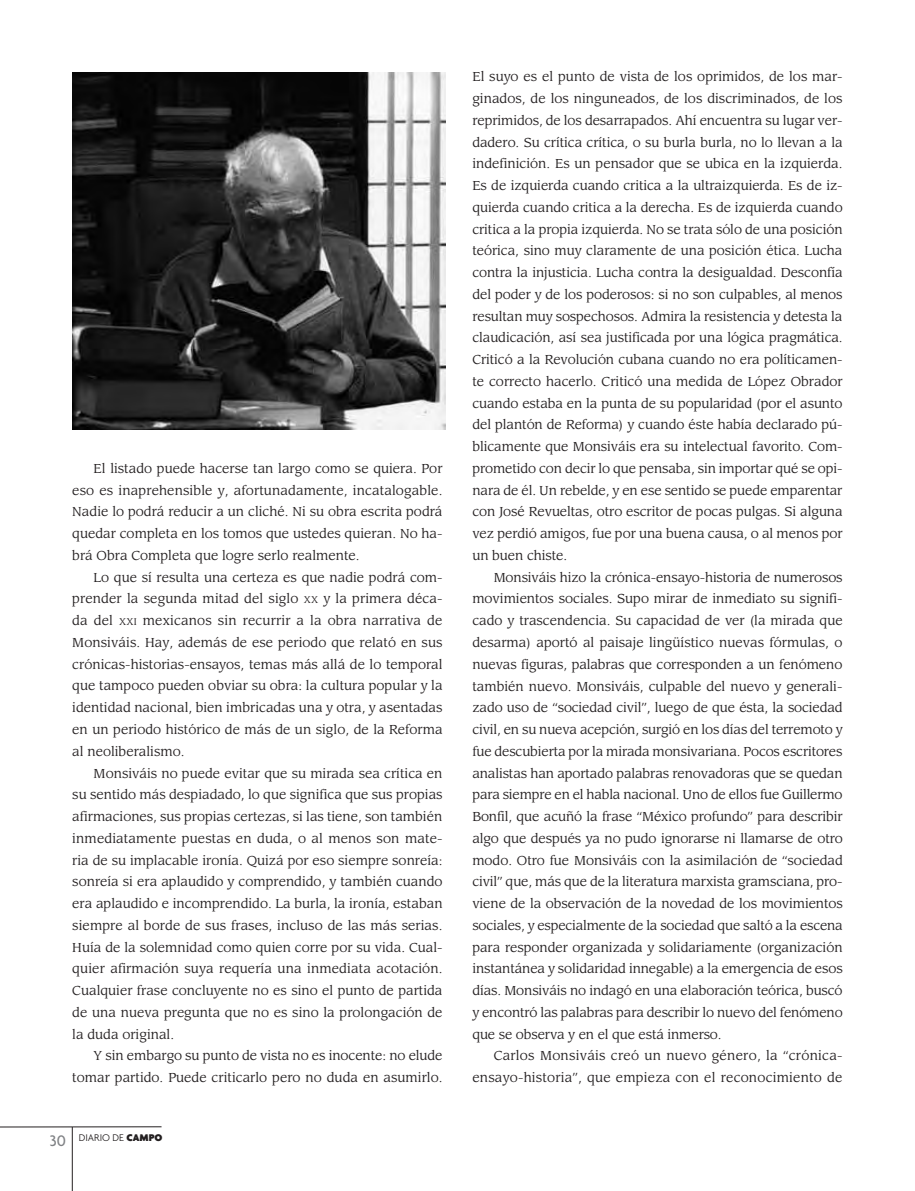
<style>
.page{position:relative;width:915px;height:1191px;background:#fff}
.page>*{position:absolute;margin:0;border:0;box-sizing:border-box;transform-origin:0 0}
.t1{font:500 16.5px "Agenda";color:#808285}
.t2{font:12.75px "Leawood";letter-spacing:-.005em;color:#231f20}
.t3{font:12.75px "Leawood";letter-spacing:.015em;color:#231f20}
.t4{font:12.75px "Leawood";letter-spacing:.02em;color:#231f20}
.t5{font:300 10.5px "Agenda";color:#231f20}
.s1{font-size:9.6px}
.s2{font-weight:900}
</style>
<div class="page">
<hr style="left:0;top:1126px;width:161px;height:1px;background:#231f20">
<hr style="left:72px;top:1127px;width:1px;height:64px;background:#231f20">
<img style="left:72px;top:72px;width:373px;height:357px">
<p class="t2" style="left:94px;top:461px;width:350px">El listado puede hacerse tan largo como se quiera. Por</p>
<p class="t2" style="left:72px;top:482px;width:371px">eso es inaprehensible y, afortunadamente, incatalogable.</p>
<p class="t2" style="left:72px;top:504px;width:371px">Nadie lo podrá reducir a un cliché. Ni su obra escrita podrá</p>
<p class="t2" style="left:72px;top:526px;width:371px">quedar completa en los tomos que ustedes quieran. No ha-</p>
<p class="t2" style="left:72px;top:548px;width:289px">brá Obra Completa que logre serlo realmente.</p>
<p class="t2" style="left:94px;top:569px;width:350px">Lo que sí resulta una certeza es que nadie podrá com-</p>
<p class="t2" style="left:72px;top:591px;width:371px">prender la segunda mitad del siglo <span class="s1">XX</span> y la primera déca-</p>
<p class="t2" style="left:72px;top:613px;width:371px">da del <span class="s1">XXI</span> mexicanos sin recurrir a la obra narrativa de</p>
<p class="t2" style="left:72px;top:635px;width:371px">Monsiváis. Hay, además de ese periodo que relató en sus</p>
<p class="t2" style="left:72px;top:656px;width:371px">crónicas-historias-ensayos, temas más allá de lo temporal</p>
<p class="t2" style="left:72px;top:678px;width:371px">que tampoco pueden obviar su obra: la cultura popular y la</p>
<p class="t2" style="left:72px;top:700px;width:371px">identidad nacional, bien imbricadas una y otra, y asentadas</p>
<p class="t2" style="left:72px;top:722px;width:371px">en un periodo histórico de más de un siglo, de la Reforma</p>
<p class="t2" style="left:72px;top:743px;width:114px">al neoliberalismo.</p>
<p class="t2" style="left:94px;top:765px;width:350px">Monsiváis no puede evitar que su mirada sea crítica en</p>
<p class="t2" style="left:72px;top:787px;width:371px">su sentido más despiadado, lo que significa que sus propias</p>
<p class="t2" style="left:72px;top:809px;width:371px">afirmaciones, sus propias certezas, si las tiene, son también</p>
<p class="t2" style="left:72px;top:830px;width:371px">inmediatamente puestas en duda, o al menos son mate-</p>
<p class="t2" style="left:72px;top:852px;width:371px">ria de su implacable ironía. Quizá por eso siempre sonreía:</p>
<p class="t2" style="left:72px;top:874px;width:371px">sonreía si era aplaudido y comprendido, y también cuando</p>
<p class="t2" style="left:72px;top:896px;width:371px">era aplaudido e incomprendido. La burla, la ironía, estaban</p>
<p class="t2" style="left:72px;top:917px;width:371px">siempre al borde de sus frases, incluso de las más serias.</p>
<p class="t2" style="left:72px;top:939px;width:371px">Huía de la solemnidad como quien corre por su vida. Cual-</p>
<p class="t2" style="left:72px;top:961px;width:371px">quier afirmación suya requería una inmediata acotación.</p>
<p class="t2" style="left:72px;top:983px;width:371px">Cualquier frase concluyente no es sino el punto de partida</p>
<p class="t2" style="left:72px;top:1004px;width:371px">de una nueva pregunta que no es sino la prolongación de</p>
<p class="t2" style="left:72px;top:1026px;width:103px">la duda original.</p>
<p class="t2" style="left:94px;top:1048px;width:350px">Y sin embargo su punto de vista no es inocente: no elude</p>
<p class="t2" style="left:72px;top:1070px;width:371px">tomar partido. Puede criticarlo pero no duda en asumirlo.</p>
<p class="t1" style="left:50px;top:1130px;width:18px">30</p>
<p class="t5" style="left:79px;top:1132px;width:85px">DIARIO DE <span class="s2">CAMPO</span></p>
<p class="t2" style="left:472px;top:69px;width:371px">El suyo es el punto de vista de los oprimidos, de los mar-</p>
<p class="t2" style="left:472px;top:91px;width:371px">ginados, de los ninguneados, de los discriminados, de los</p>
<p class="t2" style="left:472px;top:113px;width:371px">reprimidos, de los desarrapados. Ahí encuentra su lugar ver-</p>
<p class="t2" style="left:472px;top:134px;width:371px">dadero. Su crítica crítica, o su burla burla, no lo llevan a la</p>
<p class="t2" style="left:472px;top:156px;width:371px">indefinición. Es un pensador que se ubica en la izquierda.</p>
<p class="t2" style="left:472px;top:178px;width:371px">Es de izquierda cuando critica a la ultraizquierda. Es de iz-</p>
<p class="t2" style="left:472px;top:200px;width:371px">quierda cuando critica a la derecha. Es de izquierda cuando</p>
<p class="t2" style="left:472px;top:221px;width:371px">critica a la propia izquierda. No se trata sólo de una posición</p>
<p class="t2" style="left:472px;top:243px;width:371px">teórica, sino muy claramente de una posición ética. Lucha</p>
<p class="t2" style="left:472px;top:265px;width:371px">contra la injusticia. Lucha contra la desigualdad. Desconfía</p>
<p class="t2" style="left:472px;top:287px;width:371px">del poder y de los poderosos: si no son culpables, al menos</p>
<p class="t2" style="left:472px;top:308px;width:371px">resultan muy sospechosos. Admira la resistencia y detesta la</p>
<p class="t2" style="left:472px;top:330px;width:371px">claudicación, así sea justificada por una lógica pragmática.</p>
<p class="t2" style="left:472px;top:352px;width:371px">Criticó a la Revolución cubana cuando no era políticamen-</p>
<p class="t2" style="left:472px;top:374px;width:372px">te correcto hacerlo. Criticó una medida de López Obrador</p>
<p class="t2" style="left:472px;top:395px;width:371px">cuando estaba en la punta de su popularidad (por el asunto</p>
<p class="t2" style="left:472px;top:417px;width:371px">del plantón de Reforma) y cuando éste había declarado pú-</p>
<p class="t2" style="left:472px;top:439px;width:371px">blicamente que Monsiváis era su intelectual favorito. Com-</p>
<p class="t2" style="left:472px;top:461px;width:371px">prometido con decir lo que pensaba, sin importar qué se opi-</p>
<p class="t2" style="left:472px;top:482px;width:371px">nara de él. Un rebelde, y en ese sentido se puede emparentar</p>
<p class="t2" style="left:472px;top:504px;width:372px">con José Revueltas, otro escritor de pocas pulgas. Si alguna</p>
<p class="t2" style="left:472px;top:526px;width:371px">vez perdió amigos, fue por una buena causa, o al menos por</p>
<p class="t2" style="left:472px;top:548px;width:96px">un buen chiste.</p>
<p class="t2" style="left:493px;top:569px;width:350px">Monsiváis hizo la crónica-ensayo-historia de numerosos</p>
<p class="t2" style="left:472px;top:591px;width:371px">movimientos sociales. Supo mirar de inmediato su signifi-</p>
<p class="t2" style="left:472px;top:613px;width:372px">cado y trascendencia. Su capacidad de ver (la mirada que</p>
<p class="t2" style="left:472px;top:635px;width:371px">desarma) aportó al paisaje lingüístico nuevas fórmulas, o</p>
<p class="t2" style="left:472px;top:656px;width:371px">nuevas figuras, palabras que corresponden a un fenómeno</p>
<p class="t2" style="left:472px;top:678px;width:371px">también nuevo. Monsiváis, culpable del nuevo y generali-</p>
<p class="t2" style="left:472px;top:700px;width:371px">zado uso de “sociedad civil”, luego de que ésta, la sociedad</p>
<p class="t2" style="left:472px;top:722px;width:371px">civil, en su nueva acepción, surgió en los días del terremoto y</p>
<p class="t2" style="left:472px;top:743px;width:371px">fue descubierta por la mirada monsivariana. Pocos escritores</p>
<p class="t2" style="left:472px;top:765px;width:371px">analistas han aportado palabras renovadoras que se quedan</p>
<p class="t2" style="left:472px;top:787px;width:371px">para siempre en el habla nacional. Uno de ellos fue Guillermo</p>
<p class="t2" style="left:472px;top:809px;width:371px">Bonfil, que acuñó la frase “México profundo” para describir</p>
<p class="t2" style="left:472px;top:830px;width:372px">algo que después ya no pudo ignorarse ni llamarse de otro</p>
<p class="t2" style="left:472px;top:852px;width:372px">modo. Otro fue Monsiváis con la asimilación de “sociedad</p>
<p class="t2" style="left:472px;top:874px;width:371px">civil” que, más que de la literatura marxista gramsciana, pro-</p>
<p class="t2" style="left:472px;top:896px;width:372px">viene de la observación de la novedad de los movimientos</p>
<p class="t2" style="left:472px;top:917px;width:372px">sociales, y especialmente de la sociedad que saltó a la escena</p>
<p class="t2" style="left:472px;top:939px;width:371px">para responder organizada y solidariamente (organización</p>
<p class="t2" style="left:472px;top:961px;width:371px">instantánea y solidaridad innegable) a la emergencia de esos</p>
<p class="t2" style="left:472px;top:983px;width:371px">días. Monsiváis no indagó en una elaboración teórica, buscó</p>
<p class="t2" style="left:472px;top:1004px;width:371px">y encontró las palabras para describir lo nuevo del fenómeno</p>
<p class="t2" style="left:472px;top:1026px;width:251px">que se observa y en el que está inmerso.</p>
<p class="t4" style="left:493px;top:1048px;width:350px">Carlos Monsiváis creó un nuevo género, la “crónica-</p>
<p class="t3" style="left:472px;top:1070px;width:371px">ensayo-historia”, que empieza con el reconocimiento de</p>
</div>
